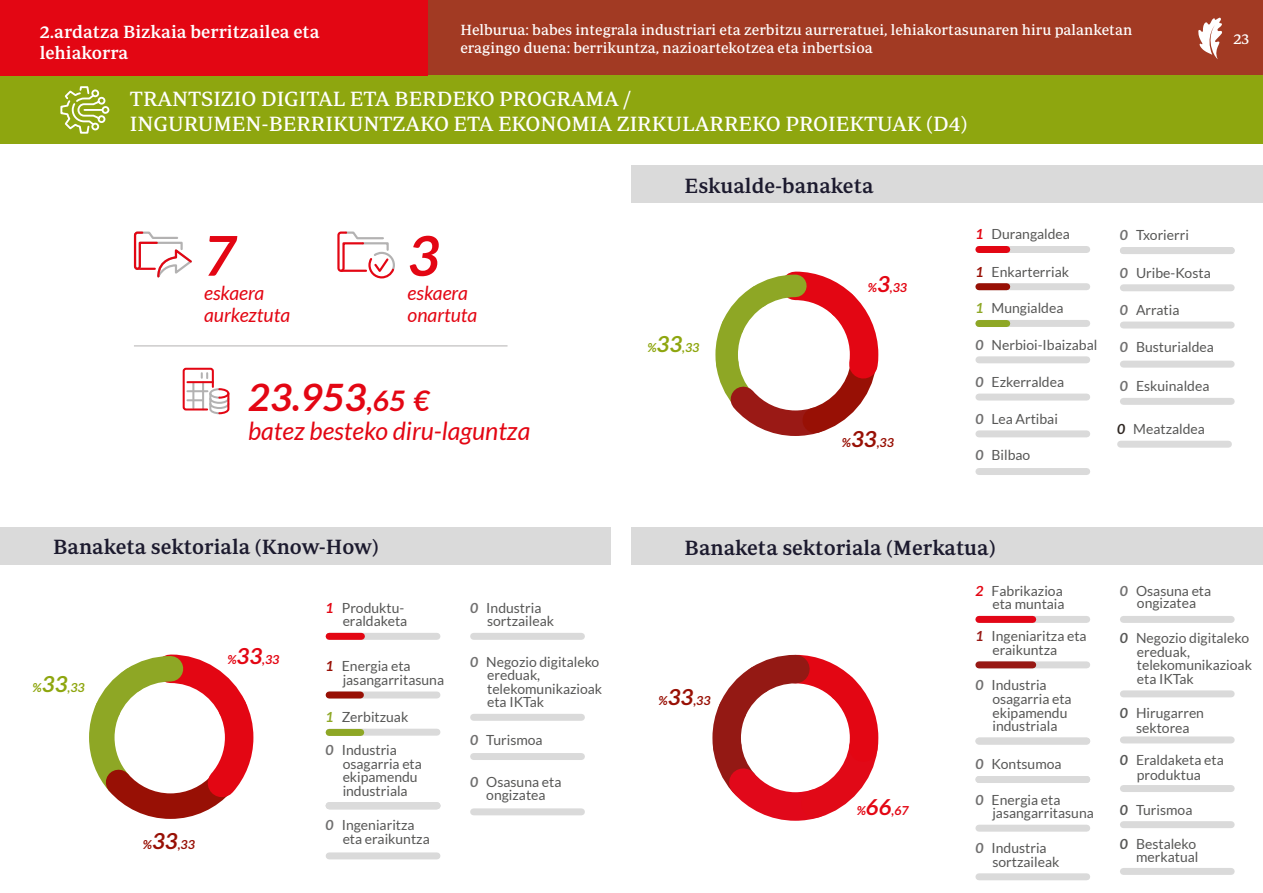
<style>
.page{position:relative;width:1263px;height:893px;background:#fff}
.page>*{position:absolute;margin:0;border:0;box-sizing:border-box;transform-origin:0 0}
.t1{font:italic 700 54.9px "Lato";color:#e30613}
.t2{font:italic 700 37.8px "Lato";color:#e30613}
.t3{font:italic 25.05px "Lato";color:#e30613}
.t4{font:21px/25.2px "Periodico Text";color:#fff}
.t5{font:500 21px "Periodico Text";color:#1c1a2e}
.t6{font:italic 19.35px/22.2px "Lato";color:#e30613}
.t7{font:500 18px/21.6px "Periodico Text";color:#fff}
.t8{font:15px/18px "Periodico Text";color:#fff}
.t9{font:13.95px/13.5px "Lato";color:#575756}
.t10{font:italic 700 12.45px "Lato";color:#981005}
.t11{font:italic 700 12.45px "Lato";color:#e30613}
.t12{font:italic 700 12.45px "Lato";color:#8ea60f}
.s1{font-size:28.35px}
.s2{font-size:22.05px}
.s3{font-weight:700;font-style:italic;color:#e30613}
.s4{font-weight:700;font-style:italic;color:#981005}
.s5{font-weight:700;font-style:italic;color:#8ea725}
.s6{font-weight:700;font-style:italic;color:#706f6f}
.s7{font-weight:700;font-style:italic;color:#2f2722}
.s8{font-weight:700;font-style:italic;color:#981914}
.s9{font-weight:700;font-style:italic}
</style>
<div class="page">
<svg style="left:89px;top:654px;width:165px;height:165px"></svg>
<div style="left:0;top:0;width:1263px;height:75px;background:#a23a23"></div>
<div style="left:0;top:75px;width:1263px;height:69px;background:#8ea60f"></div>
<svg style="left:1198px;top:17px;width:24px;height:42px"></svg>
<div style="left:0;top:0;width:427px;height:75px;background:#e30613"></div>
<div style="left:102px;top:106px;width:7px;height:8px;border:2px solid #fff;border-radius:50%"></div>
<svg style="left:60px;top:86px;width:46px;height:48px"></svg>
<div style="left:631px;top:165px;width:632px;height:38px;background:#dadada"></div>
<div style="left:0;top:527px;width:610px;height:38px;background:#dadada"></div>
<div style="left:631px;top:527px;width:632px;height:38px;background:#dadada"></div>
<hr style="left:134px;top:345px;width:373px;height:1px;background:#b3b2b2">
<svg style="left:133px;top:231px;width:59px;height:47px"></svg>
<svg style="left:337px;top:231px;width:58px;height:48px"></svg>
<svg style="left:182px;top:367px;width:48px;height:48px"></svg>
<div style="left:1123px;top:284px;width:108px;height:7px;background:#dadada"></div>
<div style="left:1123px;top:785px;width:108px;height:7px;background:#dadada"></div>
<div style="left:979px;top:873px;width:108px;height:7px;background:#dadada"></div>
<div style="left:979px;top:320px;width:108px;height:7px;background:#dadada"></div>
<div style="left:979px;top:776px;width:108px;height:7px;background:#dadada"></div>
<div style="left:1123px;top:821px;width:108px;height:7px;background:#dadada"></div>
<div style="left:1123px;top:868px;width:108px;height:7px;background:#dadada"></div>
<div style="left:1123px;top:322px;width:108px;height:6px;background:#dadada"></div>
<div style="left:1123px;top:616px;width:108px;height:7px;background:#dadada"></div>
<div style="left:474px;top:808px;width:107px;height:7px;background:#dadada"></div>
<div style="left:329px;top:729px;width:108px;height:7px;background:#dadada"></div>
<div style="left:329px;top:633px;width:108px;height:7px;background:#dadada"></div>
<div style="left:474px;top:633px;width:107px;height:7px;background:#dadada"></div>
<div style="left:329px;top:729px;width:32px;height:7px;background:#8ea725"></div>
<div style="left:474px;top:753px;width:107px;height:7px;background:#dadada"></div>
<div style="left:979px;top:246px;width:108px;height:7px;background:#dadada"></div>
<div style="left:979px;top:246px;width:28px;height:7px;background:#e30613"></div>
<div style="left:979px;top:616px;width:108px;height:7px;background:#dadada"></div>
<div style="left:329px;top:633px;width:32px;height:7px;background:#e30613"></div>
<div style="left:1123px;top:247px;width:108px;height:7px;background:#dadada"></div>
<div style="left:979px;top:738px;width:108px;height:6px;background:#dadada"></div>
<div style="left:979px;top:616px;width:54px;height:7px;background:#e30617"></div>
<div style="left:329px;top:802px;width:108px;height:7px;background:#dbdbdb"></div>
<div style="left:474px;top:714px;width:107px;height:7px;background:#dadada"></div>
<div style="left:979px;top:430px;width:108px;height:7px;background:#dadada"></div>
<div style="left:979px;top:825px;width:108px;height:7px;background:#dadada"></div>
<div style="left:1123px;top:736px;width:108px;height:7px;background:#dadada"></div>
<div style="left:1123px;top:690px;width:108px;height:7px;background:#dadada"></div>
<div style="left:329px;top:691px;width:108px;height:7px;background:#dadada"></div>
<div style="left:329px;top:691px;width:31px;height:7px;background:#981005"></div>
<div style="left:1120px;top:441px;width:108px;height:7px;background:#dbdbdb"></div>
<div style="left:979px;top:661px;width:108px;height:7px;background:#dadada"></div>
<div style="left:979px;top:661px;width:54px;height:7px;background:#981914"></div>
<div style="left:329px;top:852px;width:108px;height:7px;background:#dadada"></div>
<div style="left:979px;top:468px;width:108px;height:7px;background:#dadada"></div>
<div style="left:1123px;top:398px;width:108px;height:7px;background:#dadada"></div>
<div style="left:979px;top:356px;width:108px;height:7px;background:#dadada"></div>
<div style="left:979px;top:394px;width:108px;height:7px;background:#dadada"></div>
<div style="left:979px;top:283px;width:108px;height:7px;background:#dadada"></div>
<div style="left:1123px;top:361px;width:108px;height:7px;background:#dadada"></div>
<div style="left:979px;top:283px;width:28px;height:7px;background:#981005"></div>
<svg style="left:715px;top:271px;width:164px;height:165px"></svg>
<svg style="left:712px;top:654px;width:167px;height:167px"></svg>
<div style="left:979px;top:320px;width:28px;height:7px;background:#8ea725"></div>
<p class="t8" style="left:460px;top:21px;width:673px">Helburua: babes integrala industriari eta zerbitzu aurreratuei, lehiakortasunaren hiru palanketan eragingo duena: berrikuntza, nazioartekotzea eta inbertsioa</p>
<h3 class="t4" style="left:130px;top:86px;width:839px">TRANTSIZIO DIGITAL ETA BERDEKO PROGRAMA /<br>INGURUMEN-BERRIKUNTZAKO ETA EKONOMIA ZIRKULARREKO PROIEKTUAK (D4)</h3>
<p class="t7" style="left:40px;top:21px;width:282px">2.ardatza Bizkaia berritzailea eta lehiakorra</p>
<h1 class="t1" style="left:204px;top:224px;width:33px">7</h1>
<h3 class="t6" style="left:204px;top:283px;width:88px">eskaera aurkeztuta</h3>
<h1 class="t1" style="left:408px;top:224px;width:33px">3</h1>
<h3 class="t6" style="left:408px;top:283px;width:71px">eskaera onartuta</h3>
<h2 class="t2" style="left:248px;top:375px;width:183px">23.953<span class="s1">,65 €</span></h2>
<h3 class="t3" style="left:248px;top:417px;width:284px">batez besteko diru-laguntza</h3>
<h3 class="t5" style="left:685px;top:173px;width:190px">Eskualde-banaketa</h3>
<p class="t12" style="left:647px;top:340px;width:54px">%<span class="s2">33</span>,33</p>
<p class="t11" style="left:868px;top:280px;width:41px">%<span class="s2">3</span>,33</p>
<p class="t10" style="left:842px;top:435px;width:54px">%<span class="s2">33</span>,33</p>
<p class="t9" style="left:975px;top:228px;width:96px"><span class="s3">1</span> Durangaldea</p>
<p class="t9" style="left:975px;top:265px;width:95px"><span class="s4">1</span> Enkarterriak</p>
<p class="t9" style="left:975px;top:301px;width:90px"><span class="s5">1</span> Mungialdea</p>
<p class="t9" style="left:975px;top:338px;width:123px"><span class="s6">0</span> Nerbioi-Ibaizabal</p>
<p class="t9" style="left:975px;top:375px;width:90px"><span class="s6">0</span> Ezkerraldea</p>
<p class="t9" style="left:975px;top:412px;width:84px"><span class="s6">0</span> Lea Artibai</p>
<p class="t9" style="left:975px;top:448px;width:56px"><span class="s6">0</span> Bilbao</p>
<p class="t9" style="left:1120px;top:229px;width:71px"><span class="s6">0</span> Txorierri</p>
<p class="t9" style="left:1120px;top:266px;width:92px"><span class="s6">0</span> Uribe-Kosta</p>
<p class="t9" style="left:1120px;top:303px;width:61px"><span class="s6">0</span> Arratia</p>
<p class="t9" style="left:1120px;top:340px;width:95px"><span class="s6">0</span> Busturialdea</p>
<p class="t9" style="left:1120px;top:379px;width:91px"><span class="s6">0</span> Eskuinaldea</p>
<p class="t9" style="left:1117px;top:422px;width:89px"><span class="s7">0</span> Meatzaldea</p>
<p class="t8" style="left:1233px;top:30px;width:17px">23</p>
<h3 class="t5" style="left:53px;top:534px;width:327px">Banaketa sektoriala (Know-How)</h3>
<h3 class="t5" style="left:685px;top:535px;width:312px">Banaketa sektoriala (Merkatua)</h3>
<p class="t9" style="left:975px;top:584px;width:89px"><span class="s3">2</span> Fabrikazioa</p>
<p class="t9" style="left:326px;top:601px;width:80px"><span class="s3">1</span> Produktu-</p>
<p class="t9" style="left:992px;top:597px;width:74px">eta muntaia</p>
<p class="t9" style="left:343px;top:614px;width:66px">eraldaketa</p>
<p class="t9" style="left:487px;top:601px;width:68px;text-indent:-17px"><span class="s6">0</span> Industria sortzaileak</p>
<p class="t9" style="left:1120px;top:585px;width:93px;line-height:12px;text-align:center"><span class="s6">0</span> Osasuna eta ongizatea</p>
<p class="t12" style="left:33px;top:680px;width:54px">%<span class="s2">33</span>,33</p>
<p class="t11" style="left:227px;top:653px;width:54px">%<span class="s2">33</span>,33</p>
<p class="t10" style="left:143px;top:838px;width:54px">%<span class="s2">33</span>,33</p>
<p class="t9" style="left:343px;top:659px;width:103px;text-indent:-17px"><span class="s4">1</span> Energia eta jasangarritasuna</p>
<p class="t9" style="left:326px;top:710px;width:84px"><span class="s5">1</span> Zerbitzuak</p>
<p class="t9" style="left:343px;top:743px;width:81px;text-indent:-17px"><span class="s6">0</span> Industria osagarria eta ekipamendu industriala</p>
<p class="t9" style="left:343px;top:818px;width:89px;text-indent:-17px"><span class="s6">0</span> Ingeniaritza eta eraikuntza</p>
<p class="t9" style="left:487px;top:655px;width:117px;text-indent:-17px"><span class="s6">0</span> Negozio digitaleko ereduak, telekomunikazioak eta IKTak</p>
<p class="t9" style="left:470px;top:733px;width:74px"><span class="s6">0</span> Turismoa</p>
<p class="t9" style="left:470px;top:775px;width:93px;text-align:center"><span class="s6">0</span> Osasuna eta ongizatea</p>
<p class="t10" style="left:659px;top:693px;width:54px">%<span class="s2">33</span>,33</p>
<p class="t11" style="left:857px;top:803px;width:54px">%<span class="s2">66</span>,67</p>
<p class="t9" style="left:992px;top:629px;width:96px;text-indent:-17px"><span class="s8">1</span> Ingeniaritza eta eraikuntza</p>
<p class="t9" style="left:992px;top:679px;width:81px;text-indent:-17px"><span class="s6">0</span> Industria osagarria eta ekipamendu industriala</p>
<p class="t9" style="left:975px;top:757px;width:88px"><span class="s6">0</span> Kontsumoa</p>
<p class="t9" style="left:992px;top:793px;width:103px;text-indent:-17px"><span class="s6">0</span> Energia eta jasangarritasuna</p>
<p class="t9" style="left:992px;top:841px;width:68px;text-indent:-17px"><span class="s6">0</span> Industria sortzaileak</p>
<p class="t9" style="left:1137px;top:631px;width:117px;text-indent:-17px"><span class="s9">0</span> Negozio digitaleko ereduak, telekomunikazioak eta IKTak</p>
<p class="t9" style="left:1120px;top:705px;width:86px;line-height:15px;text-align:center"><span class="s9">0</span> Hirugarren sektorea</p>
<p class="t9" style="left:1120px;top:752px;width:105px;line-height:15px;text-align:center"><span class="s9">0</span> Eraldaketa eta produktua</p>
<p class="t9" style="left:1120px;top:803px;width:74px"><span class="s9">0</span> Turismoa</p>
<p class="t9" style="left:1120px;top:837px;width:80px;text-align:right"><span class="s9">0</span> Bestaleko merkatual</p>
</div>
